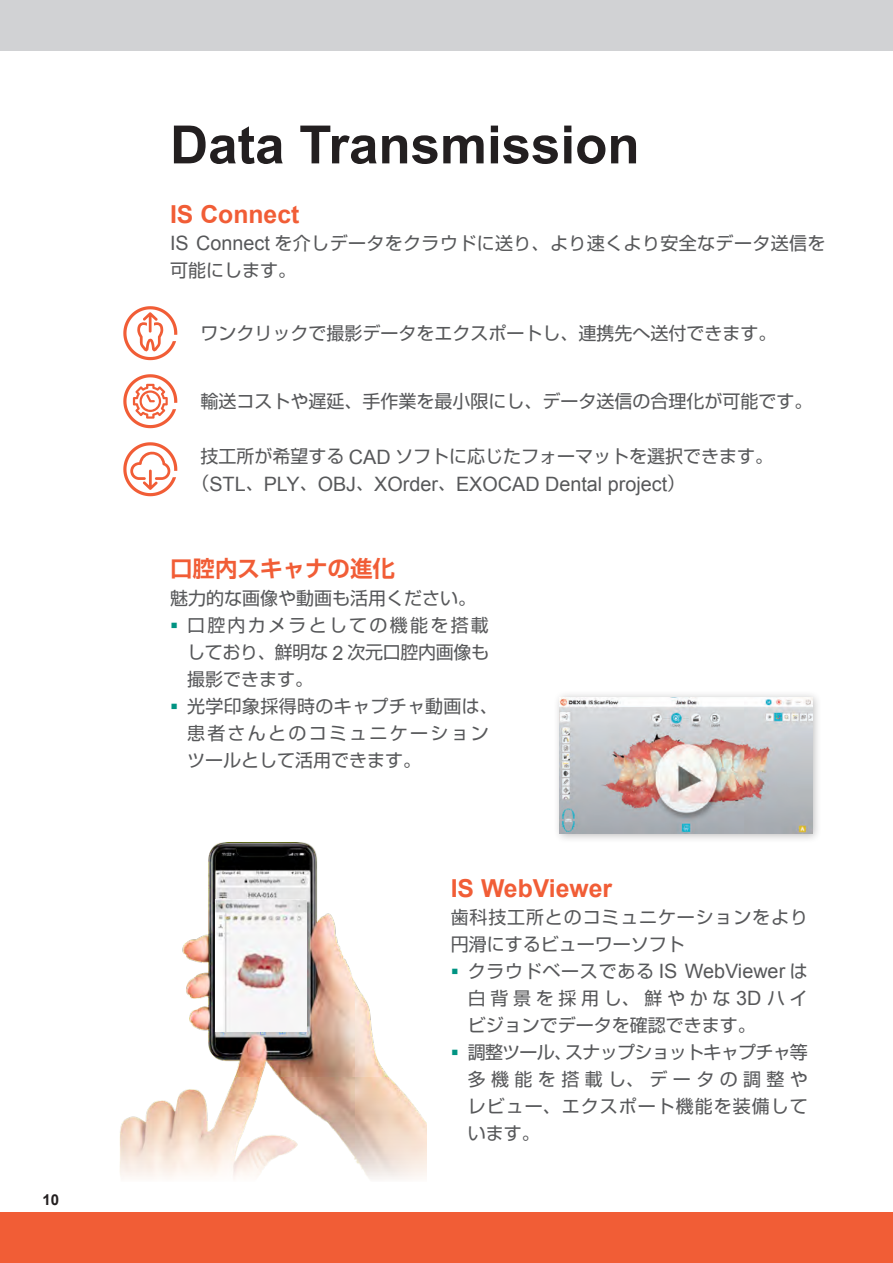
<style>
.page{position:relative;width:893px;height:1263px;background:#fff}
.page>*{position:absolute;margin:0;border:0;box-sizing:border-box;transform-origin:0 0}
.t1{font:700 52.8px "Arial";color:#231f20}
.t2{font:700 24.75px "Arial";color:#f15d36}
.t3{font:700 22.5px "Shin Go Pr 6 N De";color:#f15d36}
.t4{font:19.8px "Arial";color:#57585a}
.t5{font:18px/27px "Shin Go Pr 6 N";color:#57585a}
.t6{font:18px/27px "Shin Go Pr 6 N";letter-spacing:.04em;color:#57585a}
.t7{font:18px/27px "Shin Go Pr 6 N";letter-spacing:.02em;color:#57585a}
.t8{font:18px/27px "Shin Go Pr 6 N";letter-spacing:.045em;color:#57585a}
.t9{font:700 15px "Arial";color:#231f20}
.s1{font-family:"Arial";font-size:19.8px}
.s2{font-family:"Shin Go Pr 6 N";font-size:18px}
</style>
<div class="page">
<div style="left:0;top:1212px;width:893px;height:51px;background:#f15d36"></div>
<div style="left:0;top:0;width:893px;height:51px;background:#d1d2d4"></div>
<svg style="left:123px;top:306px;width:54px;height:54px"></svg>
<svg style="left:123px;top:442px;width:54px;height:54px"></svg>
<svg style="left:123px;top:374px;width:54px;height:54px"></svg>
<img style="left:120px;top:843px;width:307px;height:336px">
<img style="left:215px;top:900px;width:92px;height:132px">
<div style="left:553px;top:690px;width:269px;height:153px;background:#231f20;opacity:.3"></div>
<img style="left:560px;top:697px;width:253px;height:137px">
<p class="t9" style="left:42px;top:1189px;width:18px">10</p>
<h1 class="t1" style="left:170px;top:110px;width:471px">Data Transmission</h1>
<h2 class="t2" style="left:170px;top:198px;width:131px">IS Connect</h2>
<p class="t7" style="left:170px;top:228px;width:657px"><span class="s1">IS Connect</span> を介しデータをクラウドに送り、より速くより安全なデータ送信を可能にします。</p>
<p class="t5" style="left:200px;top:318px;width:577px">ワンクリックで撮影データをエクスポートし、連携先へ送付できます。</p>
<p class="t5" style="left:200px;top:386px;width:613px">輸送コストや遅延、手作業を最小限にし、データ送信の合理化が可能です。</p>
<p class="t5" style="left:200px;top:441px;width:574px">技工所が希望する <span class="s1">CAD</span> ソフトに応じたフォーマットを選択できます。</p>
<p class="t4" style="left:191px;top:471px;width:495px"><span class="s2">（</span>STL<span class="s2">、</span>PLY<span class="s2">、</span>OBJ<span class="s2">、</span>XOrder<span class="s2">、</span>EXOCAD Dental project<span class="s2">）</span></p>
<p class="t3" style="left:170px;top:550px;width:226px">口腔内スキャナの進化</p>
<p class="t5" style="left:187px;top:583px;width:312px;text-indent:-17px">魅力的な画像や動画も活用ください。口腔内カメラとしての機能を搭載しており、鮮明な <span class="s1">2</span> 次元口腔内画像も撮影できます。<br>光学印象採得時のキャプチャ動画は、患者さんとのコミュニケーションツールとして活用できます。</p>
<h2 class="t2" style="left:451px;top:872px;width:163px">IS WebViewer</h2>
<p class="t8" style="left:451px;top:902px;width:359px">歯科技工所とのコミュニケーションをより円滑にするビューワーソフト</p>
<p class="t6" style="left:468px;top:956px;width:342px">クラウドベースである <span class="s1">IS WebViewer</span> は白背景を採用し、鮮やかな<span class="s1">3D</span>ハイビジョンでデータを確認できます。<br>調整ツール、スナップショットキャプチャ等多機能を搭載し、データの調整やレビュー、エクスポート機能を装備しています。</p>
</div>
